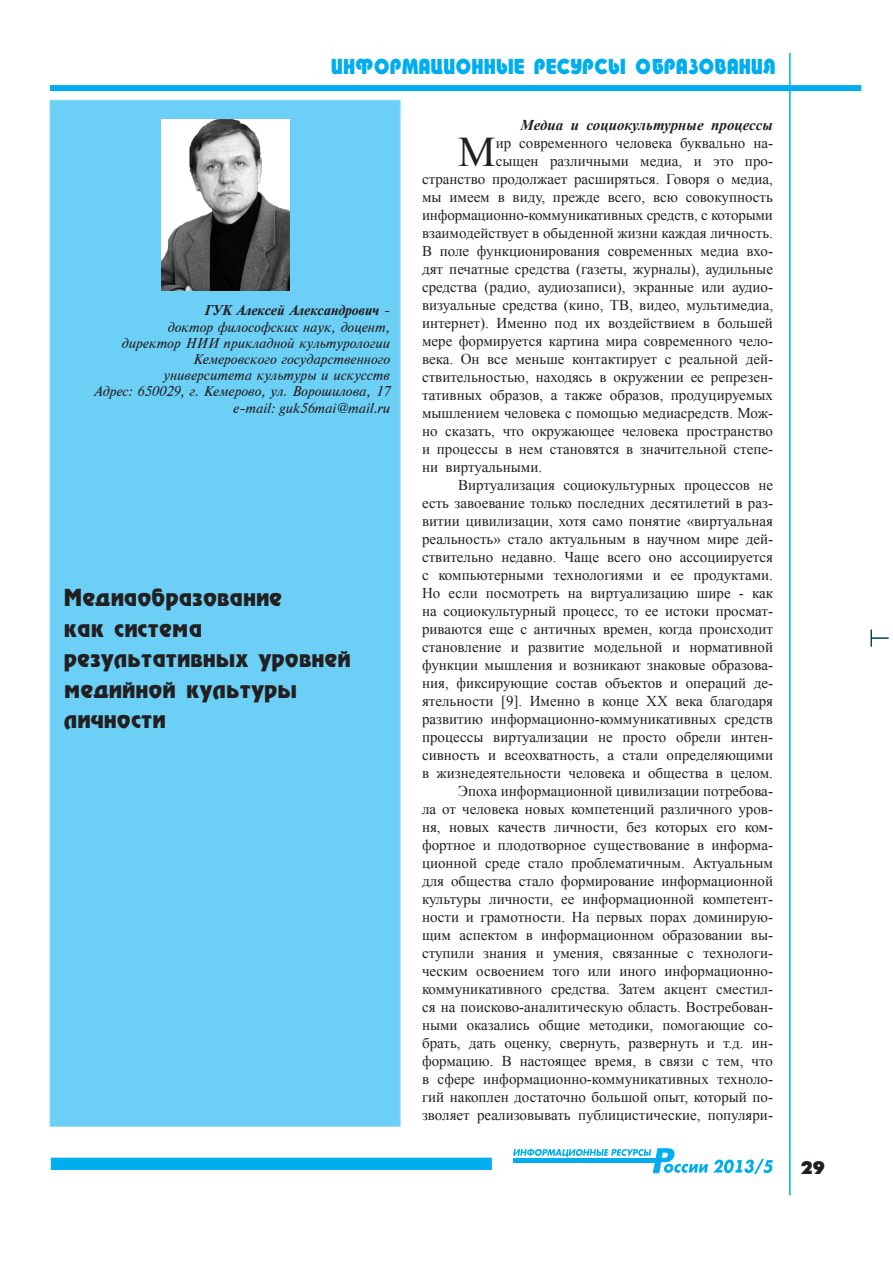
<style>
.page{position:relative;width:893px;height:1263px;background:#fff}
.page>*{position:absolute;margin:0;border:0;box-sizing:border-box;transform-origin:0 0}
.Основа_2013_таймс{font:42.15px "Times New Roman";color:#231f20}
.основной_текст_2000{font:25.5px "Regata";color:#231f20}
.t1{font:21px "Taurus Heavy Normal";color:#00aeef;scale:.9 1}
.t2{font:18px "Futuris Extra Bold Cyrillic";color:#231f20}
.Основа_2013_таймс-2{font:15px/18px "Times New Roman";color:#231f20;text-align:justify}
.Основа_2013_таймс-3{font:italic 700 15px "Times New Roman";color:#231f20}
.Авторы_низ{font:13.5px "Times ET Italic";color:#231f20}
.Авторы_низ-2{font:italic 13.5px "Times ET Bold";color:#231f20}
.s1{font-family:"Times ET Italic";font-style:normal}
</style>
<div class="page">
<div style="left:51px;top:1158px;width:441px;height:12px;background:#00aeef;border:1px solid #00aeef"></div>
<hr style="left:789px;top:53px;width:2px;height:1142px;background:#00aeef">
<div style="left:50px;top:85px;width:811px;height:6px;background:#00aeef"></div>
<svg style="left:871px;top:630px;width:18px;height:17px"></svg>
<svg style="left:513px;top:1148px;width:260px;height:26px"></svg>
<div style="left:50px;top:100px;width:351px;height:1027px;background:#6bcff6;border:1px solid #9cdcf8"></div>
<img style="left:162px;top:120px;width:128px;height:170px">
<p class="t1" style="left:331px;top:54px;width:495px">ИНФОРМАЦИОННЫЕ РЕСУРСЫ ОБРАЗОВАНИЯ</p>
<p class="Авторы_низ-2" style="left:204px;top:303px;width:187px">ГУК Алексей Александрович <span class="s1">-</span></p>
<p class="Авторы_низ" style="left:168px;top:319px;width:224px">доктор философских наук, доцент,</p>
<p class="Авторы_низ" style="left:122px;top:335px;width:270px">директор НИИ прикладной культурологии</p>
<p class="Авторы_низ" style="left:193px;top:351px;width:198px">Кемеровского государственного</p>
<p class="Авторы_низ" style="left:163px;top:367px;width:228px">университета культуры и искусств</p>
<p class="Авторы_низ" style="left:94px;top:384px;width:297px">Адрес: 650029, г. Кемерово, ул. Ворошилова, 17</p>
<p class="Авторы_низ" style="left:233px;top:400px;width:158px">e-mail: guk56mai@mail.ru</p>
<p class="основной_текст_2000" style="left:64px;top:585px;width:220px">Медиаобразование</p>
<p class="основной_текст_2000" style="left:64px;top:615px;width:140px">как система</p>
<p class="основной_текст_2000" style="left:64px;top:646px;width:288px">результативных уровней</p>
<p class="основной_текст_2000" style="left:64px;top:676px;width:235px">медийной культуры</p>
<p class="основной_текст_2000" style="left:64px;top:707px;width:103px">личности</p>
<p class="Основа_2013_таймс-3" style="left:521px;top:115px;width:254px">Медиа и социокультурные процессы</p>
<p class="Основа_2013_таймс" style="left:458px;top:124px;width:39px">М</p>
<p class="Основа_2013_таймс-2" style="left:496px;top:134px;width:279px">ир современного человека буквально на-</p>
<p class="Основа_2013_таймс-2" style="left:496px;top:152px;width:279px">сыщен различными медиа, и это про-</p>
<p class="Основа_2013_таймс-2" style="left:422px;top:170px;width:352px">странство продолжает расширяться. Говоря о медиа,</p>
<p class="Основа_2013_таймс-2" style="left:422px;top:188px;width:352px">мы имеем в виду, прежде всего, всю совокупность</p>
<p class="Основа_2013_таймс-2" style="left:422px;top:206px;width:352px">информационно-коммуникативных средств, с которыми</p>
<p class="Основа_2013_таймс-2" style="left:422px;top:224px;width:352px">взаимодействует в обыденной жизни каждая личность.</p>
<p class="Основа_2013_таймс-2" style="left:422px;top:242px;width:352px">В поле функционирования современных медиа вхо-</p>
<p class="Основа_2013_таймс-2" style="left:422px;top:260px;width:352px">дят печатные средства (газеты, журналы), аудильные</p>
<p class="Основа_2013_таймс-2" style="left:422px;top:278px;width:353px">средства (радио, аудиозаписи), экранные или аудио-</p>
<p class="Основа_2013_таймс-2" style="left:422px;top:296px;width:353px">визуальные средства (кино, ТВ, видео, мультимедиа,</p>
<p class="Основа_2013_таймс-2" style="left:422px;top:314px;width:352px">интернет). Именно под их воздействием в большей</p>
<p class="Основа_2013_таймс-2" style="left:422px;top:332px;width:352px">мере формируется картина мира современного чело-</p>
<p class="Основа_2013_таймс-2" style="left:422px;top:350px;width:352px">века. Он все меньше контактирует с реальной дей-</p>
<p class="Основа_2013_таймс-2" style="left:422px;top:368px;width:352px">ствительностью, находясь в окружении ее репрезен-</p>
<p class="Основа_2013_таймс-2" style="left:422px;top:386px;width:352px">тативных образов, а также образов, продуцируемых</p>
<p class="Основа_2013_таймс-2" style="left:422px;top:404px;width:352px">мышлением человека с помощью медиасредств. Мож-</p>
<p class="Основа_2013_таймс-2" style="left:422px;top:422px;width:352px">но сказать, что окружающее человека пространство</p>
<p class="Основа_2013_таймс-2" style="left:422px;top:440px;width:352px">и процессы в нем становятся в значительной степе-</p>
<p class="Основа_2013_таймс-2" style="left:422px;top:458px;width:122px">ни виртуальными.</p>
<p class="Основа_2013_таймс-2" style="left:422px;top:476px;width:353px;text-indent:36px">Виртуализация социокультурных процессов не есть завоевание только последних десятилетий в раз&shy;витии цивилизации, хотя само понятие «виртуальная реальность» стало актуальным в научном мире дей&shy;ствительно недавно. Чаще всего оно ассоциируется с компьютерными технологиями и ее продуктами.<br>Но если посмотреть на виртуализацию шире - как на социокультурный процесс, то ее истоки просмат&shy;риваются еще с античных времен, когда происходит становление и развитие модельной и нормативной функции мышления и возникают знаковые образова&shy;ния, фиксирующие состав объектов и операций де&shy;ятельности [9]. Именно в конце XX века благодаря развитию информационно-коммуникативных средств процессы виртуализации не просто обрели интен&shy;сивность и всеохватность, а стали определяющими в жизнедеятельности человека и общества в целом.</p>
<p class="Основа_2013_таймс-2" style="left:422px;top:782px;width:353px;text-indent:36px">Эпоха информационной цивилизации потребова&shy;ла от человека новых компетенций различного уров&shy;ня, новых качеств личности, без которых его ком&shy;фортное и плодотворное существование в информа&shy;ционной среде стало проблематичным. Актуальным для общества стало формирование информационной культуры личности, ее информационной компетент&shy;ности и грамотности. На первых порах доминирую&shy;щим аспектом в информационном образовании вы&shy;ступили знания и умения, связанные с технологи&shy;ческим освоением того или иного информационно&shy;коммуникативного средства. Затем акцент сместил&shy;ся на поисково-аналитическую область. Востребован&shy;ными оказались общие методики, помогающие со&shy;брать, дать оценку, свернуть, развернуть и т.д. ин&shy;формацию. В настоящее время, в связи с тем, что в сфере информационно-коммуникативных техноло&shy;гий накоплен достаточно большой опыт, который по&shy;зволяет реализовывать публицистические, популяри-</p>
<p class="t2" style="left:801px;top:1158px;width:26px">29</p>
</div>
